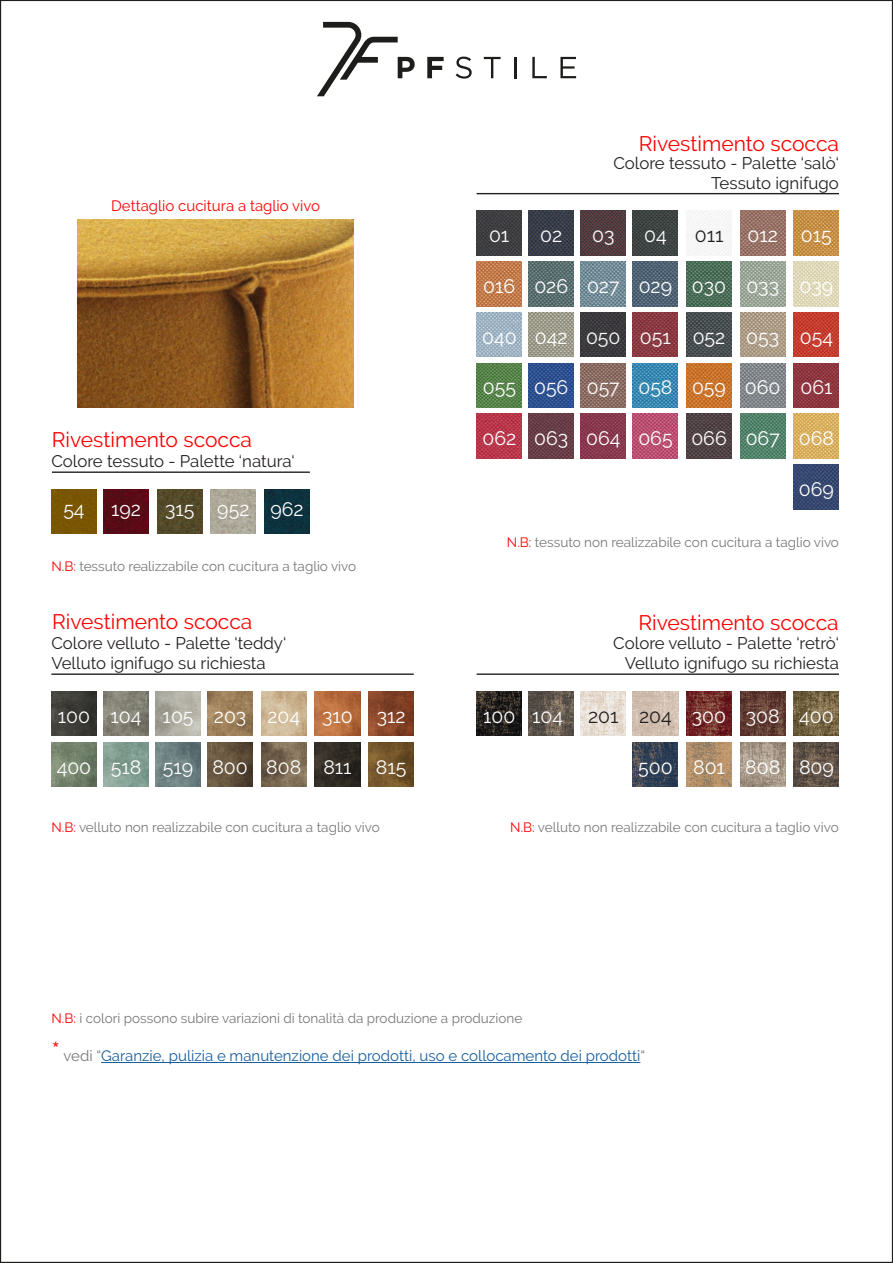
<style>
.page{position:relative;width:893px;height:1263px;background:#fff}
.page>*{position:absolute;margin:0;border:0;box-sizing:border-box;transform-origin:0 0}
.t1{font:21px "Raleway";color:#f00}
.t2{font:19.5px "Raleway";color:#fff}
.t3{font:19.5px "Raleway";color:#231f20}
.t4{font:16.8px/20.1px "Raleway";color:#231f20;text-align:right}
.t5{font:15px "Raleway";color:#175d9e}
.t6{font:15px "Raleway";color:#f00}
.t7{font:13.5px "Raleway";color:#787878}
.s1{color:#f00}
.s2{color:#fff}
.s3{color:#231f20}
.s4{font-size:27px;color:#f00}
.s5{color:#787878}
</style>
<div class="page">
<svg style="left:317px;top:22px;width:98px;height:74px"></svg>
<svg style="left:427px;top:57px;width:17px;height:21px"></svg>
<svg style="left:456px;top:57px;width:16px;height:22px"></svg>
<svg style="left:484px;top:57px;width:17px;height:21px"></svg>
<hr style="left:514px;top:57px;width:3px;height:21px;background:#1d1d1b">
<svg style="left:532px;top:57px;width:15px;height:21px"></svg>
<svg style="left:560px;top:57px;width:16px;height:21px"></svg>
<hr style="left:0;top:1262px;width:893px;height:1px;background:#1d1d1b">
<hr style="left:892px;top:0;width:1px;height:1263px;background:#1d1d1b">
<hr style="left:0;top:0;width:1px;height:1263px;background:#1d1d1b">
<hr style="left:0;top:0;width:893px;height:1px;background:#1d1d1b">
<img style="left:633px;top:363px;width:45px;height:45px">
<img style="left:686px;top:363px;width:46px;height:45px">
<img style="left:740px;top:363px;width:45px;height:45px">
<img style="left:477px;top:363px;width:45px;height:45px">
<img style="left:529px;top:363px;width:45px;height:45px">
<img style="left:581px;top:363px;width:45px;height:45px">
<img style="left:794px;top:363px;width:45px;height:45px">
<hr style="left:477px;top:193px;width:362px;height:1px;background:#231f20">
<img style="left:581px;top:211px;width:45px;height:44px">
<img style="left:633px;top:211px;width:45px;height:44px">
<img style="left:477px;top:211px;width:45px;height:44px">
<img style="left:529px;top:211px;width:45px;height:44px">
<img style="left:740px;top:211px;width:45px;height:44px">
<img style="left:633px;top:261px;width:45px;height:45px">
<img style="left:686px;top:261px;width:46px;height:45px">
<img style="left:740px;top:261px;width:45px;height:45px">
<img style="left:477px;top:261px;width:45px;height:45px">
<img style="left:529px;top:261px;width:45px;height:45px">
<img style="left:581px;top:261px;width:45px;height:45px">
<img style="left:794px;top:261px;width:45px;height:45px">
<img style="left:633px;top:312px;width:45px;height:45px">
<img style="left:686px;top:312px;width:46px;height:45px">
<img style="left:740px;top:312px;width:45px;height:45px">
<img style="left:477px;top:312px;width:45px;height:45px">
<img style="left:529px;top:312px;width:45px;height:45px">
<img style="left:581px;top:312px;width:45px;height:45px">
<img style="left:794px;top:312px;width:45px;height:45px">
<img style="left:794px;top:211px;width:45px;height:44px">
<img style="left:633px;top:414px;width:45px;height:44px">
<img style="left:686px;top:414px;width:46px;height:44px">
<img style="left:740px;top:414px;width:45px;height:44px">
<img style="left:477px;top:414px;width:45px;height:44px">
<img style="left:529px;top:414px;width:45px;height:44px">
<img style="left:581px;top:414px;width:45px;height:44px">
<img style="left:794px;top:414px;width:45px;height:44px">
<img style="left:794px;top:464px;width:45px;height:45px">
<hr style="left:51px;top:673px;width:363px;height:2px;background:#231f20">
<img style="left:156px;top:691px;width:45px;height:45px">
<img style="left:208px;top:691px;width:45px;height:45px">
<img style="left:261px;top:691px;width:45px;height:45px">
<img style="left:51px;top:691px;width:46px;height:45px">
<img style="left:103px;top:691px;width:46px;height:45px">
<img style="left:315px;top:691px;width:45px;height:45px">
<img style="left:208px;top:742px;width:45px;height:45px">
<img style="left:261px;top:742px;width:45px;height:45px">
<img style="left:315px;top:742px;width:45px;height:45px">
<img style="left:51px;top:742px;width:46px;height:45px">
<img style="left:103px;top:742px;width:46px;height:45px">
<img style="left:156px;top:742px;width:45px;height:45px">
<img style="left:369px;top:742px;width:45px;height:45px">
<img style="left:369px;top:691px;width:45px;height:45px">
<hr style="left:477px;top:673px;width:362px;height:2px;background:#231f20">
<img style="left:581px;top:691px;width:45px;height:45px">
<img style="left:633px;top:691px;width:45px;height:45px">
<img style="left:686px;top:691px;width:46px;height:45px">
<img style="left:477px;top:691px;width:45px;height:45px">
<img style="left:529px;top:691px;width:45px;height:45px">
<img style="left:740px;top:691px;width:45px;height:45px">
<img style="left:633px;top:742px;width:45px;height:45px">
<img style="left:686px;top:742px;width:46px;height:45px">
<img style="left:740px;top:742px;width:45px;height:45px">
<img style="left:794px;top:742px;width:45px;height:45px">
<img style="left:794px;top:691px;width:45px;height:45px">
<hr style="left:52px;top:471px;width:258px;height:2px;background:#231f20">
<div style="left:51px;top:489px;width:46px;height:45px;background:#795603"></div>
<img style="left:103px;top:489px;width:46px;height:45px">
<img style="left:157px;top:489px;width:45px;height:45px">
<img style="left:211px;top:489px;width:45px;height:45px">
<img style="left:265px;top:489px;width:45px;height:45px">
<hr style="left:101px;top:1062px;width:539px;height:1px;background:#175d9e">
<img style="left:78px;top:220px;width:276px;height:188px">
<h1 class="t1" style="left:639px;top:131px;width:202px">Rivestimento scocca</h1>
<p class="t6" style="left:111px;top:197px;width:210px">Dettaglio cucitura a taglio vivo</p>
<h1 class="t1" style="left:52px;top:427px;width:202px">Rivestimento scocca</h1>
<p class="t4" style="left:51px;top:451px;width:245px">Colore tessuto - Palette ‘natura‘</p>
<h2 class="t2" style="left:63px;top:498px;width:23px">54</h2>
<h2 class="t2" style="left:111px;top:498px;width:194px">192 315 952 962</h2>
<p class="t7" style="left:51px;top:558px;width:306px"><span class="s1">N.B:</span> tessuto realizzabile con cucitura a taglio vivo</p>
<h2 class="t2" style="left:489px;top:224px;width:22px">01</h2>
<h2 class="t2" style="left:540px;top:224px;width:24px">02</h2>
<h2 class="t2" style="left:483px;top:275px;width:87px">016 026</h2>
<h2 class="t2" style="left:482px;top:325px;width:87px">040 042</h2>
<p class="t4" style="left:613px;top:153px;width:227px">Colore tessuto - Palette ‘salò‘<br>Tessuto ignifugo</p>
<h2 class="t2" style="left:592px;top:224px;width:24px">03</h2>
<h2 class="t2" style="left:587px;top:275px;width:34px">027</h2>
<h2 class="t2" style="left:586px;top:325px;width:36px">050</h2>
<h2 class="t2" style="left:693px;top:325px;width:34px">052</h2>
<h2 class="t2" style="left:644px;top:224px;width:24px">04</h2>
<h2 class="t2" style="left:801px;top:224px;width:32px">015</h2>
<h2 class="t2" style="left:639px;top:275px;width:35px">029</h2>
<h2 class="t2" style="left:640px;top:325px;width:32px">051</h2>
<h2 class="t3" style="left:695px;top:224px;width:85px">011 <span class="s2">012</span></h2>
<h2 class="t2" style="left:746px;top:275px;width:34px">033</h2>
<h2 class="t2" style="left:746px;top:325px;width:88px">053 054</h2>
<h2 class="t2" style="left:692px;top:275px;width:36px">030</h2>
<h2 class="t2" style="left:799px;top:275px;width:35px">039</h2>
<h2 class="t2" style="left:483px;top:376px;width:351px">055 056 057 058 059 060 061</h2>
<h2 class="t2" style="left:483px;top:427px;width:139px">062 063 064</h2>
<h2 class="t2" style="left:691px;top:427px;width:90px">066 067</h2>
<h2 class="t2" style="left:638px;top:427px;width:36px">065</h2>
<h2 class="t2" style="left:799px;top:427px;width:37px">068</h2>
<h2 class="t2" style="left:799px;top:478px;width:37px">069</h2>
<p class="t7" style="left:507px;top:534px;width:333px"><span class="s1">N.B:</span> tessuto non realizzabile con cucitura a taglio vivo</p>
<h1 class="t1" style="left:52px;top:610px;width:202px">Rivestimento scocca</h1>
<h1 class="t1" style="left:639px;top:610px;width:202px">Rivestimento scocca</h1>
<p class="t4" style="left:51px;top:633px;width:236px;text-align:left">Colore velluto - Palette ‘teddy‘<br>Velluto ignifugo su richiesta</p>
<h2 class="t2" style="left:58px;top:704px;width:34px">100</h2>
<h2 class="t2" style="left:111px;top:704px;width:297px">104 105 203 204 310 312</h2>
<h2 class="t2" style="left:212px;top:755px;width:196px">800 808 811 815</h2>
<h2 class="t2" style="left:57px;top:755px;width:138px">400 518 519</h2>
<p class="t7" style="left:51px;top:819px;width:330px"><span class="s1">N.B:</span> velluto non realizzabile con cucitura a taglio vivo</p>
<p class="t4" style="left:613px;top:633px;width:227px">Colore velluto - Palette ‘retrò‘<br>Velluto ignifugo su richiesta</p>
<h2 class="t2" style="left:483px;top:704px;width:82px">100 104</h2>
<h2 class="t2" style="left:588px;top:704px;width:247px"><span class="s3">201 204</span> 300 308 400</h2>
<h2 class="t2" style="left:638px;top:755px;width:197px">500 801 808 809</h2>
<p class="t7" style="left:510px;top:819px;width:330px"><span class="s1">N.B:</span> velluto non realizzabile con cucitura a taglio vivo</p>
<p class="t7" style="left:51px;top:1010px;width:472px"><span class="s1">N.B:</span> i colori possono subire variazioni di tonalità da produzione a produzione</p>
<p class="t5" style="left:51px;top:1047px;width:595px"><span class="s4">*</span> <span class="s5">vedi “</span>Garanzie, pulizia e manutenzione dei prodotti, uso e collocamento dei prodotti<span class="s5">“</span></p>
</div>
